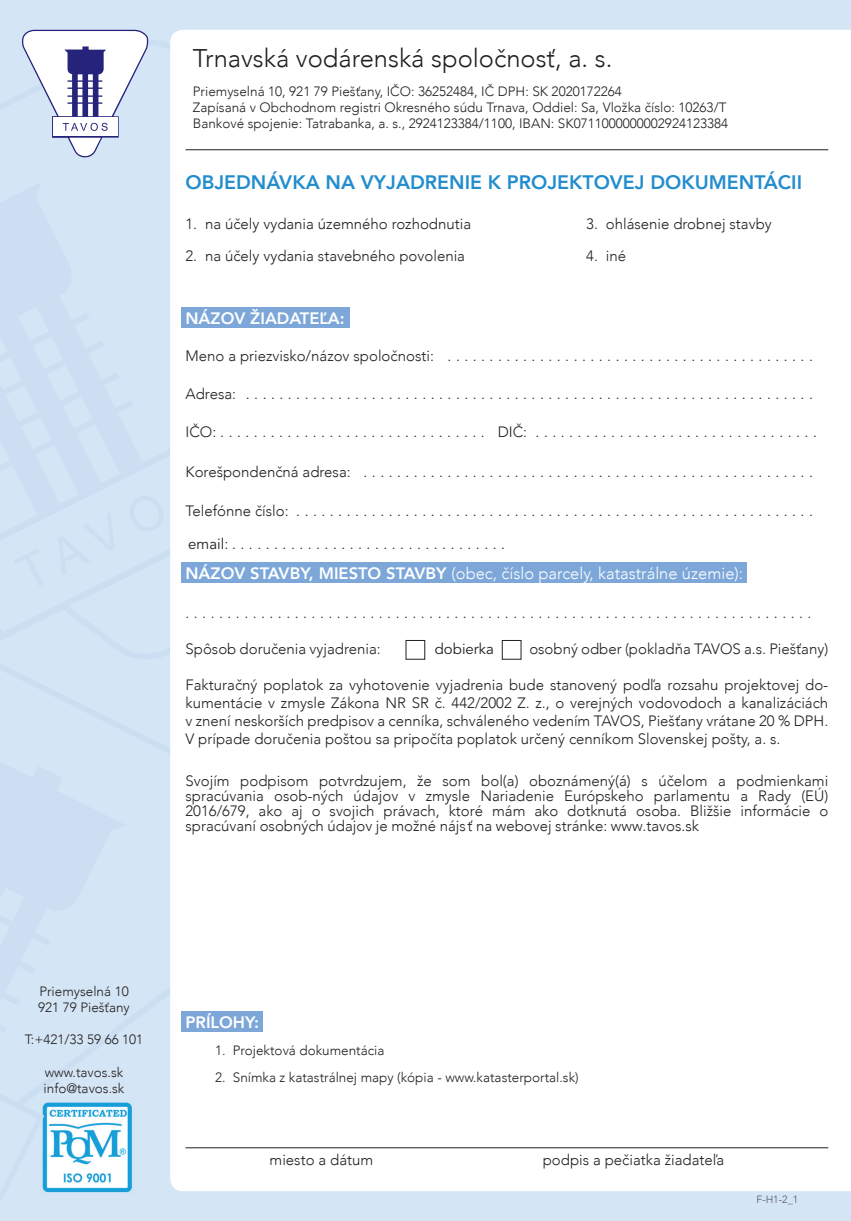
<style>
.page{position:relative;width:851px;height:1221px;background:#fff}
.page>*{position:absolute;margin:0;border:0;box-sizing:border-box;transform-origin:0 0}
.t1{font:300 25.5px "Avenir";color:#231f20}
.t2{font:800 19.5px "Avenir";color:#228dcd}
.t3{font:300 16.5px "Avenir";color:#fff}
.t4{font:800 16.5px "Avenir";color:#fff}
.t5{font:300 15px/18px "Avenir";color:#231f20;text-align:justify}
.t6{font:15px "Avenir LT Std";color:#231f20}
.t7{font:300 13.5px/16.2px "Avenir";color:#231f20}
.t8{font:300 10.5px "Avenir";color:#57585a}
.s1{font-family:"Avenir LT Std";font-weight:400}
.s2{font-weight:800}
</style>
<div class="page">
<div style="left:0;top:0;width:850px;height:1220px;background:#d4e5f5"></div>
<div style="left:170px;top:30px;width:680px;height:1161px;background:#fff"></div>
<svg style="left:22px;top:30px;width:126px;height:128px"></svg>
<hr style="left:185px;top:149px;width:643px;height:1px;background:#231f20">
<hr style="left:185px;top:1147px;width:643px;height:1px;background:#231f20">
<div style="left:181px;top:307px;width:168px;height:20px;background:#7ca7d8"></div>
<div style="left:181px;top:562px;width:565px;height:21px;background:#7ca7d8"></div>
<div style="left:181px;top:1011px;width:82px;height:21px;background:#7ca7d8"></div>
<img style="left:42px;top:1102px;width:90px;height:91px">
<svg style="left:42px;top:1113px;width:2px;height:10px"></svg>
<div style="left:406px;top:640px;width:19px;height:19px;border:1px solid #231f20"></div>
<div style="left:502px;top:640px;width:19px;height:19px;border:1px solid #231f20"></div>
<h1 class="t1" style="left:193px;top:41px;width:421px">Trnavská vodárenská spoločnosť, a. s.</h1>
<p class="t7" style="left:193px;top:83px;width:536px">Priemyselná 10, 921 79 Piešťany, IČO: 36252484, IČ DPH: SK 2020172264<br>Zapísaná v Obchodnom registri Okresného súdu Trnava, Oddiel: Sa, Vložka číslo: 10263/T<br>Bankové spojenie: Tatrabanka, a. s., 2924123384/1100, IBAN: SK0711000000002924123384</p>
<h2 class="t2" style="left:185px;top:169px;width:618px">OBJEDNÁVKA NA VYJADRENIE K PROJEKTOVEJ DOKUMENTÁCII</h2>
<p class="t5" style="left:185px;top:216px;width:287px">1. na účely vydania územného rozhodnutia</p>
<p class="t5" style="left:586px;top:216px;width:187px">3. ohlásenie drobnej stavby</p>
<p class="t5" style="left:185px;top:247px;width:281px">2. na účely vydania stavebného povolenia</p>
<p class="t5" style="left:586px;top:247px;width:41px">4. iné</p>
<p class="t4" style="left:185px;top:307px;width:161px">NÁZOV ŽIADATEĽA:</p>
<p class="t5" style="left:185px;top:348px;width:628px">Meno a priezvisko/názov spoločnosti: ............................................</p>
<p class="t5" style="left:185px;top:385px;width:628px">Adresa: ....................................................................</p>
<p class="t5" style="left:185px;top:423px;width:632px">IČO: ................................ DIČ: ..................................</p>
<p class="t5" style="left:185px;top:463px;width:628px">Korešpondenčná adresa: ......................................................</p>
<p class="t5" style="left:185px;top:502px;width:628px">Telefónne číslo: ..............................................................</p>
<p class="t5" style="left:188px;top:535px;width:318px"><span class="s1">email</span>: .................................</p>
<p class="t3" style="left:185px;top:562px;width:559px"><span class="s2">NÁZOV STAVBY, MIESTO STAVBY</span> (obec, číslo parcely, katastrálne územie):</p>
<p class="t5" style="left:185px;top:604px;width:627px">...........................................................................</p>
<p class="t5" style="left:185px;top:640px;width:197px">Spôsob doručenia vyjadrenia:</p>
<p class="t6" style="left:434px;top:640px;width:61px">dobierka</p>
<p class="t5" style="left:529px;top:640px;width:300px">osobný odber (pokladňa TAVOS a.s. Piešťany)</p>
<p class="t5" style="left:185px;top:676px;width:644px">Fakturačný poplatok za vyhotovenie vyjadrenia bude stanovený podľa rozsahu projektovej do&shy;kumentácie v zmysle Zákona NR SR č. 442/2002 Z. z., o verejných vodovodoch a kanalizáciách v znení neskorších predpisov a cenníka, schváleného vedením TAVOS, Piešťany vrátane 20 % DPH.<br>V prípade doručenia poštou sa pripočíta poplatok určený cenníkom Slovenskej pošty, a. s.</p>
<p class="t5" style="left:185px;top:774px;width:644px;line-height:15px">Svojím podpisom potvrdzujem, že som bol(a) oboznámený(á) s účelom a podmienkami spracúvania osob-ných údajov v zmysle Nariadenie Európskeho parlamentu a Rady (EÚ)<br>2016/679, ako aj o svojich právach, ktoré mám ako dotknutá osoba. Bližšie informácie o spracúvaní osobných údajov je možné nájsť na webovej stránke: www.tavos.sk</p>
<p class="t7" style="left:38px;top:983px;width:93px">Priemyselná 10<br>921 79 Piešťany</p>
<p class="t7" style="left:25px;top:1031px;width:120px">T:+421/33 59 66 101</p>
<p class="t7" style="left:44px;top:1064px;width:82px">www.tavos.sk info@tavos.sk</p>
<p class="t4" style="left:185px;top:1011px;width:75px">PRÍLOHY:</p>
<p class="t7" style="left:215px;top:1042px;width:171px">1. Projektová dokumentácia</p>
<p class="t7" style="left:215px;top:1069px;width:365px">2. Snímka z katastrálnej mapy (kópia - www.katasterportal.sk)</p>
<p class="t5" style="left:269px;top:1151px;width:105px">miesto a dátum</p>
<p class="t5" style="left:542px;top:1151px;width:183px">podpis a pečiatka žiadateľa</p>
<p class="t8" style="left:756px;top:1192px;width:44px">F-H1-2_1</p>
</div>
